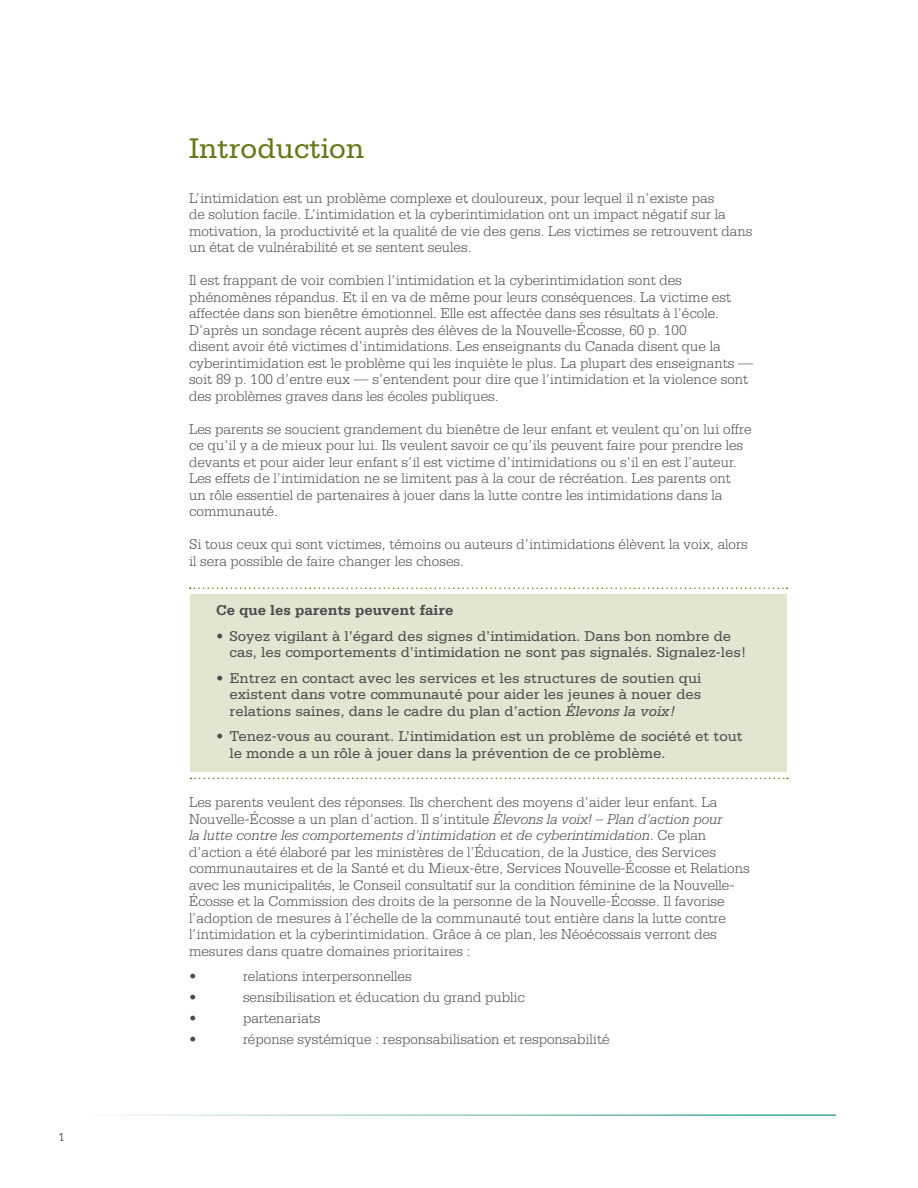
<style>
.page{position:relative;width:918px;height:1188px;background:#fff}
.page>*{position:absolute;margin:0;border:0;box-sizing:border-box;transform-origin:0 0}
.t1{font:30px "Serifa";color:#677717}
.t2{font:300 15px/16.5px "Serifa";color:#4b4c4d}
.t3{font:15px/16.5px "Serifa";color:#4b4c4d}
.t4{font:700 15px "Serifa";color:#4b4c4d}
.t5{font:300 12px "Serifa";color:#231f20}
.s1{font-style:italic}
</style>
<div class="page">
<div style="left:190px;top:594px;width:597px;height:178px;background:#e2e6d1"></div>
<svg style="left:190px;top:588px;width:597px;height:1px"></svg>
<svg style="left:190px;top:778px;width:598px;height:1px"></svg>
<p class="t5" style="left:59px;top:1130px;width:7px">1</p>
<p class="t1" style="left:189px;top:131px;width:177px">Introduction</p>
<p class="t2" style="left:189px;top:189px;width:565px">L’intimidation est un problème complexe et douloureux, pour lequel il n’existe pas<br>de solution facile. L’intimidation et la cyberintimidation ont un impact négatif sur la motivation, la productivité et la qualité de vie des gens. Les victimes se retrouvent dans un état de vulnérabilité et se sentent seules.</p>
<p class="t2" style="left:189px;top:272px;width:544px">Il est frappant de voir combien l’intimidation et la cyberintimidation sont des phénomènes répandus. Et il en va de même pour leurs conséquences. La victime est affectée dans son bienêtre émotionnel. Elle est affectée dans ses résultats à l’école.</p>
<p class="t2" style="left:189px;top:321px;width:566px">D’après un sondage récent auprès des élèves de la Nouvelle-Écosse, 60 p. 100<br>disent avoir été victimes d’intimidations. Les enseignants du Canada disent que la cyberintimidation est le problème qui les inquiète le plus. La plupart des enseignants — soit 89 p. 100 d’entre eux — s’entendent pour dire que l’intimidation et la violence sont des problèmes graves dans les écoles publiques.</p>
<p class="t2" style="left:189px;top:420px;width:564px">Les parents se soucient grandement du bienêtre de leur enfant et veulent qu’on lui offre ce qu’il y a de mieux pour lui. Ils veulent savoir ce qu’ils peuvent faire pour prendre les devants et pour aider leur enfant s’il est victime d’intimidations ou s’il en est l’auteur.<br>Les effets de l’intimidation ne se limitent pas à la cour de récréation. Les parents ont<br>un rôle essentiel de partenaires à jouer dans la lutte contre les intimidations dans la communauté.</p>
<p class="t2" style="left:189px;top:536px;width:560px">Si tous ceux qui sont victimes, témoins ou auteurs d’intimidations élèvent la voix, alors il sera possible de faire changer les choses.</p>
<p class="t4" style="left:216px;top:601px;width:239px">Ce que les parents peuvent faire</p>
<p class="t3" style="left:230px;top:628px;width:519px;text-indent:-14px">• Soyez vigilant à l’égard des signes d’intimidation. Dans bon nombre de cas, les comportements d’intimidation ne sont pas signalés. Signalez-les!</p>
<p class="t3" style="left:230px;top:670px;width:473px;text-align:justify;text-indent:-14px">• Entrez en contact avec les services et les structures de soutien qui existent dans votre communauté pour aider les jeunes à nouer des relations saines, dans le cadre du plan d’action <span class="s1">Élevons la voix!</span></p>
<p class="t3" style="left:230px;top:728px;width:515px;text-indent:-14px">• Tenez-vous au courant. L’intimidation est un problème de société et tout le monde a un rôle à jouer dans la prévention de ce problème.</p>
<p class="t2" style="left:189px;top:794px;width:562px">Les parents veulent des réponses. Ils cherchent des moyens d’aider leur enfant. La Nouvelle-Écosse a un plan d’action. Il s’intitule <span class="s1">Élevons la voix! – Plan d’action pour<br>la lutte contre les comportements d’intimidation et de cyberintimidation</span>. Ce plan d’action a été élaboré par les ministères de l’Éducation, de la Justice, des Services communautaires et de la Santé et du Mieux-être, Services Nouvelle-Écosse et Relations avec les municipalités, le Conseil consultatif sur la condition féminine de la Nouvelle-Écosse et la Commission des droits de la personne de la Nouvelle-Écosse. Il favorise l’adoption de mesures à l’échelle de la communauté tout entière dans la lutte contre l’intimidation et la cyberintimidation. Grâce à ce plan, les Néoécossais verront des mesures dans quatre domaines prioritaires :</p>
<p class="t2" style="left:189px;top:968px;width:9px">•</p>
<p class="t2" style="left:243px;top:968px;width:170px">relations interpersonnelles</p>
<p class="t2" style="left:189px;top:989px;width:9px">•</p>
<p class="t2" style="left:243px;top:989px;width:284px">sensibilisation et éducation du grand public</p>
<p class="t2" style="left:189px;top:1010px;width:9px">•</p>
<p class="t2" style="left:243px;top:1010px;width:79px">partenariats</p>
<p class="t2" style="left:189px;top:1031px;width:9px">•</p>
<p class="t2" style="left:243px;top:1031px;width:368px">réponse systémique : responsabilisation et responsabilité</p>
</div>
